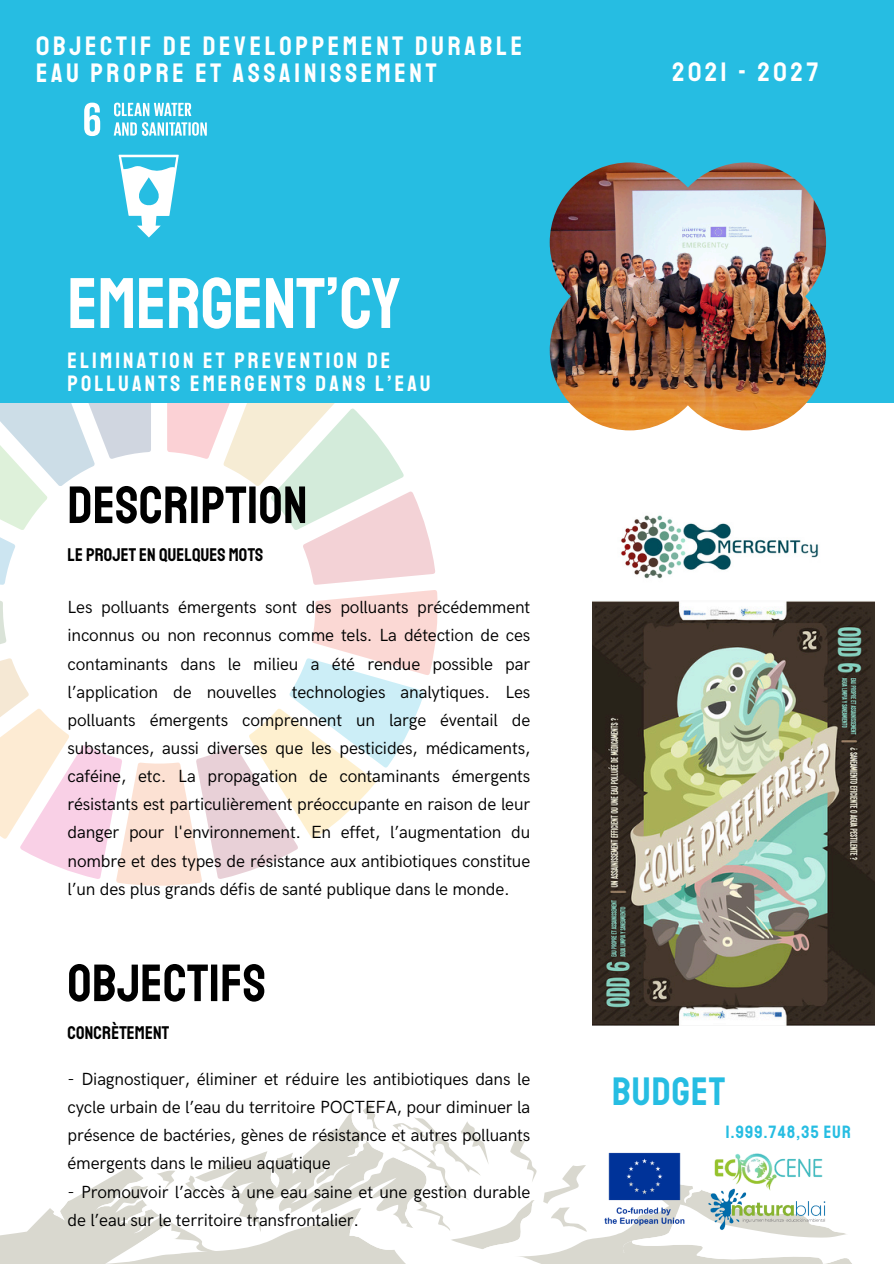
<style>
.page{position:relative;width:894px;height:1264px;background:#fff}
.page>*{position:absolute;margin:0;border:0;box-sizing:border-box;transform-origin:0 0}
.t1{font:71.55px "Staatliches";color:#fff}
.t2{font:52.5px "Staatliches";letter-spacing:.01em;color:#000}
.t3{font:40.05px "Staatliches";letter-spacing:.03em;color:#26bde2}
.t4{font:27px/27px "Staatliches";letter-spacing:.14em;color:#fff}
.t5{font:22.5px/22.5px "Staatliches";letter-spacing:.14em;color:#fff}
.t6{font:18.6px "Staatliches";letter-spacing:.01em;color:#000}
.t7{font:18px "Staatliches";letter-spacing:.07em;color:#26bde2}
.t8{font:17.55px/28.2px "HK Grotesk";letter-spacing:-.01em;color:#000;text-align:justify}
</style>
<div class="page">
<svg style="left:0;top:403px;width:438px;height:483px"></svg>
<div style="left:0;top:0;width:893px;height:403px;background:#26bde2"></div>
<img style="left:549px;top:162px;width:276px;height:268px">
<svg style="left:84px;top:103px;width:123px;height:134px"></svg>
<img style="left:620px;top:515px;width:199px;height:64px">
<svg style="left:0;top:1103px;width:851px;height:160px"></svg>
<img style="left:592px;top:601px;width:282px;height:424px">
<img style="left:601px;top:1143px;width:86px;height:90px">
<img style="left:699px;top:1185px;width:137px;height:49px">
<img style="left:710px;top:1150px;width:115px;height:43px">
<p class="t4" style="left:36px;top:33px;width:487px">0BJECTIF DE DEVELOPPEMENT DURABLE<br>EAU PROPRE ET ASSAINISSEMENT</p>
<p class="t1" style="left:68px;top:260px;width:335px">EMERGENT’CY</p>
<h6 class="t5" style="left:68px;top:350px;width:364px">ELIMINATION ET PREVENTION DE<br>POLLUANTS EMERGENTS DANS L’EAU</h6>
<p class="t2" style="left:68px;top:473px;width:241px">DESCRIPTION</p>
<p class="t6" style="left:68px;top:543px;width:197px">LE PROJET EN QUELQUES MOTS</p>
<h6 class="t8" style="left:68px;top:594px;width:464px">Les polluants émergents sont des polluants précédemment inconnus ou non reconnus comme tels. La détection de ces contaminants dans le milieu a été rendue possible par l’application de nouvelles technologies analytiques. Les polluants émergents comprennent un large éventail de substances, aussi diverses que les pesticides, médicaments, caféine, etc. La propagation de contaminants émergents résistants est particulièrement préoccupante en raison de leur danger pour l'environnement. En effet, l’augmentation du nombre et des types de résistance aux antibiotiques constitue l’un des plus grands défis de santé publique dans le monde.</h6>
<p class="t2" style="left:68px;top:951px;width:200px">OBJECTIFS</p>
<h2 class="t6" style="left:68px;top:1021px;width:103px">CONCRÈTEMENT</h2>
<p class="t8" style="left:68px;top:1065px;width:464px">- Diagnostiquer, éliminer et réduire les antibiotiques dans le cycle urbain de l’eau du territoire POCTEFA, pour diminuer la présence de bactéries, gènes de résistance et autres polluants émergents dans le milieu aquatique</p>
<h1 class="t8" style="left:68px;top:1178px;width:464px">- Promouvoir l’accès à une eau saine et une gestion durable de l’eau sur le territoire transfrontalier.</h1>
<h2 class="t4" style="left:672px;top:58px;width:147px">2021 - 2027</h2>
<h5 class="t3" style="left:612px;top:1067px;width:114px">BUDGET</h5>
<p class="t7" style="left:725px;top:1121px;width:126px">1.999.748,35 EUR</p>
</div>
